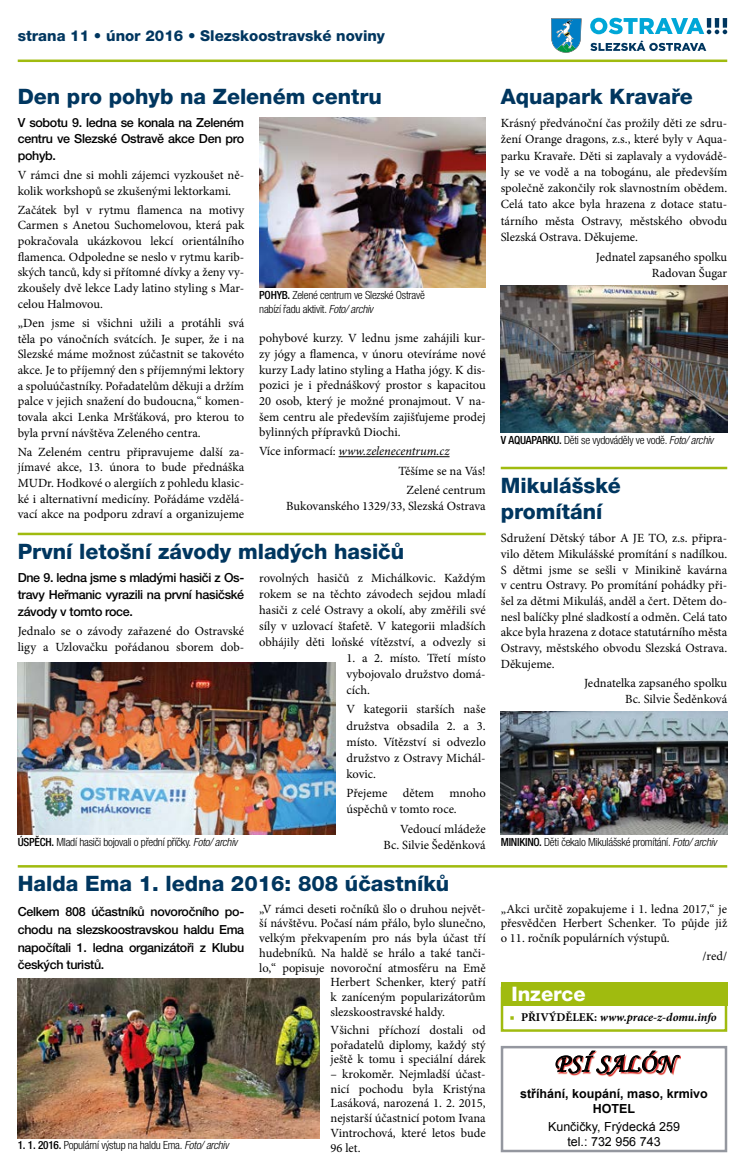
<style>
.page{position:relative;width:745px;height:1170px;background:#fff}
.page>*{position:absolute;margin:0;border:0;box-sizing:border-box;transform-origin:0 0}
.t1{font:26.25px "Mtype Cursive CE";color:#000}
.t2{font:800 21.25px/26.9px "Helvetica Neue LT Pro";color:#00365f}
.t3{font:800 20px "Helvetica Neue LT Pro";color:#fff}
.t4{font:800 15px "Helvetica Neue LT Pro";color:#00365f}
.t5{font:12.5px/15.6px "Minion Pro";color:#000;text-align:justify}
.t6{font:500 12.5px/17.9px "Helvetica Neue LT Pro";letter-spacing:-.025em;color:#000;text-align:justify}
.t7{font:italic 12.5px "Minion Pro";letter-spacing:-.005em;color:#000}
.t8{font:12.5px/14.8px "Arial";color:#000;text-align:center}
.t9{font:700 12.5px/14.8px "Arial";color:#000;text-align:center}
.t10{font:italic 700 11.88px "Minion Pro";letter-spacing:-.005em;color:#000}
.t11{font:300 condensed 11.25px/13.5px "Helvetica Neue LT Pro";letter-spacing:-.02em;color:#000}
.s1{font-weight:500}
.s2{font-style:italic}
.s3{font-style:normal}
.s4{font-weight:400;font-style:normal;color:#a0bb0f}
</style>
<div class="page">
<hr style="left:18px;top:60px;width:708px;height:2px;background:#a0bb0f">
<svg style="left:551px;top:18px;width:30px;height:35px"></svg>
<svg style="left:590px;top:18px;width:136px;height:16px"></svg>
<svg style="left:590px;top:40px;width:115px;height:11px"></svg>
<hr style="left:338px;top:456px;width:111px;height:1px;background:#000">
<img style="left:259px;top:118px;width:226px;height:169px">
<img style="left:500px;top:285px;width:226px;height:147px">
<img style="left:500px;top:711px;width:226px;height:123px">
<img style="left:558px;top:1055px;width:122px;height:20px">
<svg style="left:555px;top:1050px;width:124px;height:24px"></svg>
<div style="left:500px;top:1045px;width:226px;height:107px;border:2px solid #94979f"></div>
<img style="left:18px;top:662px;width:317px;height:172px">
<img style="left:18px;top:978px;width:302px;height:159px">
<hr style="left:18px;top:532px;width:467px;height:3px;background:#a0bb0f">
<hr style="left:18px;top:865px;width:708px;height:2px;background:#a0bb0f">
<hr style="left:500px;top:466px;width:226px;height:3px;background:#a0bb0f">
<div style="left:500px;top:986px;width:226px;height:45px;border:2px solid #a0bb0f"></div>
<div style="left:500px;top:982px;width:226px;height:23px;background:#a0bb0f"></div>
<p class="t4" style="left:18px;top:27px;width:368px">strana 11 • únor 2016 • Slezskoostravské noviny</p>
<h2 class="t2" style="left:18px;top:83px;width:365px">Den pro pohyb na Zeleném centru</h2>
<p class="t6" style="left:18px;top:114px;width:228px;line-height:16.2px">V sobotu 9. ledna se konala na Zeleném centru ve Slezské Ostravě akce Den pro pohyb.</p>
<p class="t5" style="left:18px;top:167px;width:228px">V rámci dne si mohli zájemci vyzkoušet ně&shy;kolik workshopů se zkušenými lektorkami.</p>
<p class="t5" style="left:18px;top:202px;width:228px">Začátek byl v rytmu flamenca na motivy Carmen s Anetou Suchomelovou, která pak pokračovala ukázkovou lekcí orientálního flamenca. Odpoledne se neslo v rytmu karib&shy;ských tanců, kdy si přítomné dívky a ženy vy&shy;zkoušely dvě lekce Lady latino styling s Mar&shy;celou Halmovou.</p>
<p class="t5" style="left:18px;top:315px;width:228px">„Den jsme si všichni užili a protáhli svá těla po vánočních svátcích. Je super, že i na Slezské máme možnost zúčastnit se takovéto akce. Je to příjemný den s příjemnými lektory a spoluúčastníky. Pořadatelům děkuji a držím palce v jejich snažení do budoucna,“ komen&shy;tovala akci Lenka Mršťáková, pro kterou to byla první návštěva Zeleného centra.</p>
<p class="t5" style="left:18px;top:444px;width:228px">Na Zeleném centru připravujeme další za&shy;jímavé akce, 13. února to bude přednáška MUDr. Hodkové o alergiích z pohledu klasic&shy;ké i alternativní medicíny. Pořádáme vzdělá&shy;vací akce na podporu zdraví a organizujeme</p>
<p class="t11" style="left:259px;top:288px;width:167px"><span class="s1">POHYB.</span> Zelené centrum ve Slezské Ostravě nabízí řadu aktivit. <span class="s2">Foto/ archiv</span></p>
<p class="t5" style="left:259px;top:330px;width:228px">pohybové kurzy. V lednu jsme zahájili kur&shy;zy jógy a flamenca, v únoru otevíráme nové kurzy Lady latino styling a Hatha jógy. K dis&shy;pozici je i přednáškový prostor s kapacitou 20 osob, který je možné pronajmout. V na&shy;šem centru ale především zajišťujeme prodej bylinných přípravků Diochi.</p>
<p class="t7" style="left:259px;top:443px;width:192px"><span class="s3">Více informací:</span> www.zelenecentrum.cz</p>
<p class="t5" style="left:398px;top:463px;width:89px">Těšíme se na Vás!</p>
<p class="t5" style="left:406px;top:482px;width:81px">Zelené centrum</p>
<p class="t5" style="left:286px;top:497px;width:201px">Bukovanského 1329/33, Slezská Ostrava</p>
<h2 class="t2" style="left:18px;top:537px;width:388px">První letošní závody mladých hasičů</h2>
<p class="t6" style="left:18px;top:569px;width:228px;line-height:16.6px">Dne 9. ledna jsme s mladými hasiči z Os&shy;travy Heřmanic vyrazili na první hasičské závody v tomto roce.</p>
<p class="t5" style="left:18px;top:623px;width:228px;line-height:16px">Jednalo se o závody zařazené do Ostravské ligy a Uzlovačku pořádanou sborem dob-</p>
<p class="t5" style="left:259px;top:569px;width:228px;line-height:16px">rovolných hasičů z Michálkovic. Každým rokem se na těchto závodech sejdou mladí hasiči z celé Ostravy a okolí, aby změřili své síly v uzlovací štafetě. V kategorii mladších obhájily děti loňské vítězství, a odvezly si</p>
<p class="t5" style="left:346px;top:649px;width:141px;line-height:16px">1. a 2. místo. Třetí místo vybojovalo družstvo domá&shy;cích.</p>
<p class="t5" style="left:346px;top:701px;width:141px;line-height:16px">V kategorii starších naše družstva obsadila 2. a 3. místo. Vítězství si odvezlo družstvo z Ostravy Michál&shy;kovic.</p>
<p class="t5" style="left:346px;top:785px;width:141px;line-height:16px">Přejeme dětem mnoho úspěchů v tomto roce.</p>
<p class="t5" style="left:383px;top:820px;width:104px;line-height:16px;text-align:right">Vedoucí mládeže<br>Bc. Silvie Šeděnková</p>
<p class="t11" style="left:18px;top:835px;width:221px"><span class="s1">ÚSPĚCH.</span> Mladí hasiči bojovali o přední příčky. <span class="s2">Foto/ archiv</span></p>
<h2 class="t2" style="left:18px;top:869px;width:433px">Halda Ema 1. ledna 2016: 808 účastníků</h2>
<p class="t6" style="left:18px;top:902px;width:228px">Celkem 808 účastníků novoročního po&shy;chodu na slezskoostravskou haldu Ema napočítali 1. ledna organizátoři z Klubu českých turistů.</p>
<p class="t5" style="left:259px;top:900px;width:228px">„V rámci deseti ročníků šlo o druhou největ-</p>
<p class="t5" style="left:259px;top:915px;width:228px">ší návštěvu. Počasí nám přálo, bylo slunečno,</p>
<p class="t5" style="left:259px;top:930px;width:228px">velkým překvapením pro nás byla účast tří</p>
<p class="t5" style="left:259px;top:945px;width:228px">hudebníků. Na haldě se hrálo a také tanči-</p>
<p class="t5" style="left:259px;top:959px;width:228px">lo,“ popisuje novoroční atmosféru na Emě</p>
<p class="t5" style="left:330px;top:974px;width:157px">Herbert Schenker, který patří</p>
<p class="t5" style="left:330px;top:989px;width:157px">k zaníceným popularizátorům</p>
<p class="t5" style="left:330px;top:1003px;width:116px">slezskoostravské haldy.</p>
<p class="t5" style="left:330px;top:1022px;width:157px;line-height:14.8px">Všichni příchozí dostali od pořadatelů diplomy, každý stý ještě k tomu i speciální dárek</p>
<p class="t5" style="left:330px;top:1066px;width:157px;line-height:14.8px">– krokoměr. Nejmladší účast&shy;nicí pochodu byla Kristýna Lasáková, narozená 1. 2. 2015, nejstarší účastnicí potom Ivana Vintrochová, které letos bude 96 let.</p>
<p class="t11" style="left:18px;top:1138px;width:212px"><span class="s1">1. 1. 2016.</span> Populární výstup na haldu Ema. <span class="s2">Foto/ archiv</span></p>
<h2 class="t2" style="left:500px;top:83px;width:193px">Aquapark Kravaře</h2>
<p class="t5" style="left:500px;top:115px;width:228px;line-height:16.2px">Krásný předvánoční čas prožily děti ze sdru&shy;žení Orange dragons, z.s., které byly v Aqua&shy;parku Kravaře. Děti si zaplavaly a vydovádě&shy;ly se ve vodě a na tobogánu, ale především společně zakončily rok slavnostním obědem.<br>Celá tato akce byla hrazena z dotace statu&shy;tárního města Ostravy, městského obvodu Slezská Ostrava. Děkujeme.</p>
<p class="t5" style="left:595px;top:248px;width:133px;line-height:16.2px;text-align:right">Jednatel zapsaného spolku<br>Radovan Šugar</p>
<p class="t11" style="left:500px;top:433px;width:214px"><span class="s1">V AQUAPARKU.</span> Děti se vydováděly ve vodě. <span class="s2">Foto/ archiv</span></p>
<h2 class="t2" style="left:500px;top:471px;width:122px">Mikulášské promítání</h2>
<p class="t5" style="left:500px;top:530px;width:228px">Sdružení Dětský tábor A JE TO, z.s. připra&shy;vilo dětem Mikulášské promítání s nadílkou.<br>S dětmi jsme se sešli v Minikině kavárna v centru Ostravy. Po promítání pohádky při&shy;šel za dětmi Mikuláš, anděl a čert. Dětem do&shy;nesl balíčky plné sladkostí a odměn. Celá tato akce byla hrazena z dotace statutárního města Ostravy, městského obvodu Slezská Ostrava.<br>Děkujeme.</p>
<p class="t5" style="left:583px;top:675px;width:144px;text-align:right">Jednatelka zapsaného spolku<br>Bc. Silvie Šeděnková</p>
<p class="t11" style="left:500px;top:835px;width:217px"><span class="s1">MINIKINO.</span> Děti čekalo Mikulášské promítání. <span class="s2">Foto/ archiv</span></p>
<p class="t5" style="left:500px;top:901px;width:228px;line-height:14.8px">„Akci určitě zopakujeme i 1. ledna 2017,“ je přesvědčen Herbert Schenker. To půjde již o 11. ročník populárních výstupů.</p>
<p class="t5" style="left:702px;top:948px;width:26px">/red/</p>
<h3 class="t3" style="left:511px;top:982px;width:76px">Inzerce</h3>
<p class="t10" style="left:509px;top:1009px;width:208px"><span class="s4">■</span> <span class="s3">PŘIVÝDĚLEK:</span> www.prace-z-domu.info</p>
<h1 class="t1" style="left:553px;top:1047px;width:121px">PSÍ SALÓN</h1>
<p class="t9" style="left:519px;top:1086px;width:189px">stříhání, koupání, maso, krmivo<br>HOTEL</p>
<p class="t8" style="left:547px;top:1119px;width:133px">Kunčičky, Frýdecká 259 tel.: 732 956 743</p>
</div>
